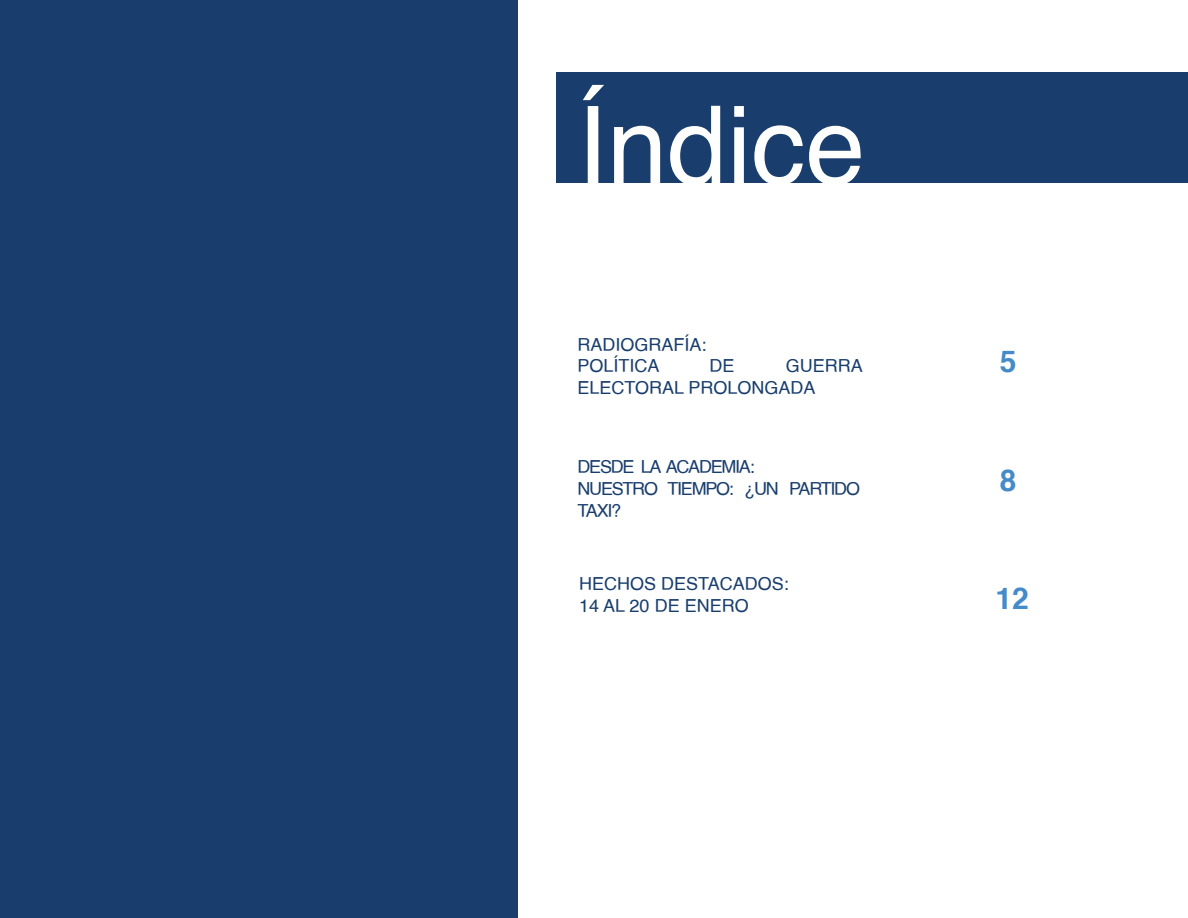
<style>
.page{position:relative;width:1188px;height:918px;background:#fff}
.page>*{position:absolute;margin:0;border:0;box-sizing:border-box;transform-origin:0 0}
.t1{font:108px "Helvetica";color:#fff}
.t2{font:700 30px "Helvetica";color:#458ac9}
.t3{font:18px/21.6px "Helvetica";color:#193e6d}
.t4{font:18px/21.6px "Helvetica";letter-spacing:-.07em;color:#193e6d}
</style>
<div class="page">
<div style="left:557px;top:73px;width:631px;height:110px;background:#193e6d"></div>
<div style="left:0;top:0;width:518px;height:918px;background:#193e6d"></div>
<h1 class="t1" style="left:577px;top:103px;width:290px">Índice</h1>
<p class="t3" style="left:578px;top:335px;width:131px">RADIOGRAFÍA:<br>POLÍTICA</p>
<p class="t3" style="left:578px;top:356px;width:287px;text-indent:208px">GUERRA<br>ELECTORAL PROLONGADA</p>
<p class="t3" style="left:710px;top:356px;width:27px">DE</p>
<p class="t4" style="left:578px;top:457px;width:284px">DESDE LA ACADEMIA:<br>NUESTRO TIEMPO: ¿UN PARTIDO<br>TAXI?</p>
<p class="t3" style="left:579px;top:574px;width:211px">HECHOS DESTACADOS:<br>14 AL 20 DE ENERO</p>
<h2 class="t2" style="left:1000px;top:350px;width:18px">5</h2>
<h2 class="t2" style="left:1000px;top:468px;width:18px">8</h2>
<h2 class="t2" style="left:996px;top:587px;width:35px">12</h2>
</div>
